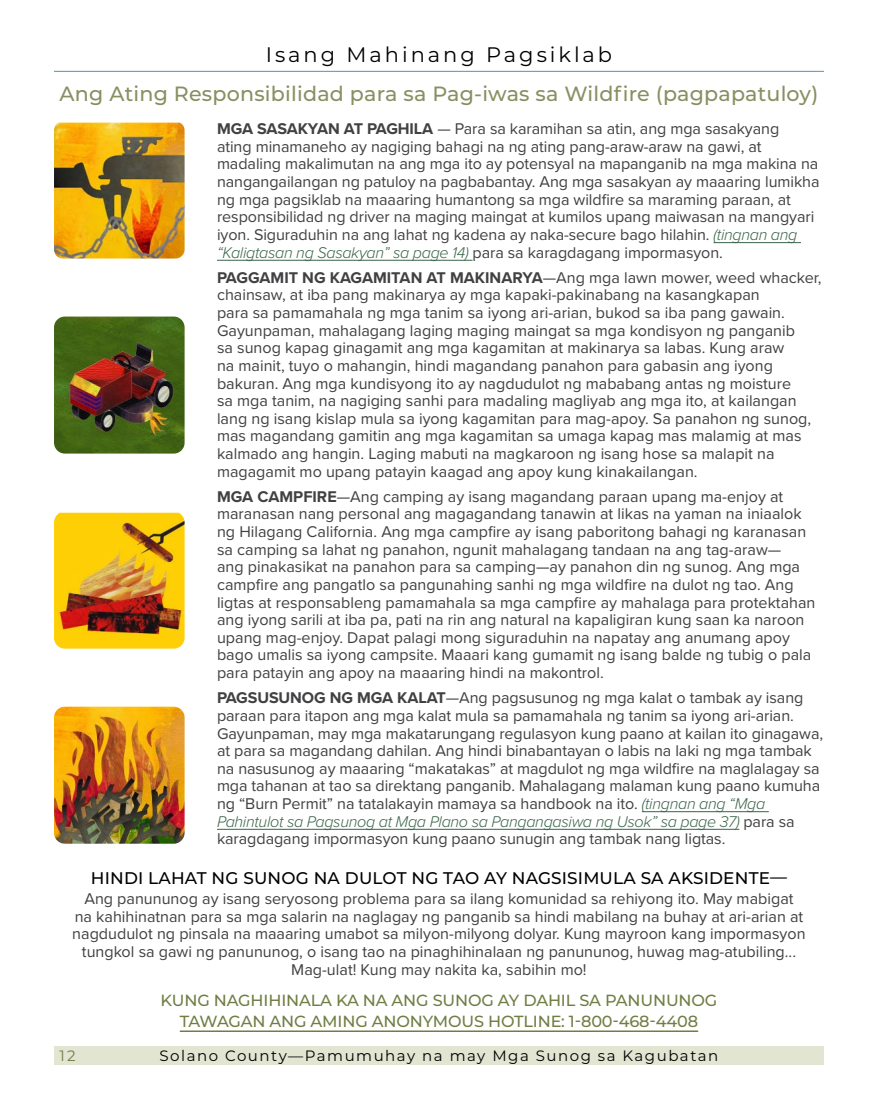
<style>
.page{position:relative;width:878px;height:1107px;background:#fff}
.page>*{position:absolute;margin:0;border:0;box-sizing:border-box;transform-origin:0 0}
.Mater_Headers__No_TOC{font:21px "Montserrat";letter-spacing:.14em;color:#000}
.Page_Header_no_TOC{font:500 20.7px "Montserrat";letter-spacing:.01em;color:#879061}
.Subhead_Dk_Gray{font:500 16.8px "Montserrat";letter-spacing:.01em;color:#000}
.body_basic_No_1st_line_indent{font:16.2px/17.7px "Proxima Nova";color:#414042}
.Subhead_Green{font:500 16.2px/21px "Montserrat";letter-spacing:-.01em;color:#707e44;text-align:center}
.t1{font:15px "Montserrat";letter-spacing:.1em;color:#000}
.t2{font:15px "Montserrat";color:#707e44}
.s1{font-weight:700}
.s2{font-weight:300;font-style:italic;color:#3a6449}
</style>
<div class="page">
<div style="left:54px;top:1046px;width:770px;height:19px;background:#e1e5d1"></div>
<hr style="left:54px;top:71px;width:770px;height:1px;background:#629fbc">
<hr style="left:713px;top:242px;width:88px;height:1px;background:#3a6449">
<hr style="left:217px;top:260px;width:255px;height:1px;background:#3a6449">
<hr style="left:642px;top:811px;width:126px;height:1px;background:#3a6449">
<hr style="left:217px;top:829px;width:522px;height:1px;background:#3a6449">
<hr style="left:180px;top:1030px;width:518px;height:2px;background:#707e44">
<img style="left:54px;top:317px;width:130px;height:137px">
<img style="left:54px;top:123px;width:130px;height:136px">
<img style="left:54px;top:513px;width:130px;height:136px">
<img style="left:54px;top:707px;width:130px;height:137px">
<p class="Mater_Headers__No_TOC" style="left:266px;top:40px;width:348px">Isang Mahinang Pagsiklab</p>
<p class="Page_Header_no_TOC" style="left:60px;top:79px;width:760px">Ang Ating Responsibilidad para sa Pag-iwas sa Wildfire (pagpapatuloy)</p>
<p class="body_basic_No_1st_line_indent" style="left:217px;top:119px;width:604px"><span class="s1">MGA SASAKYAN AT PAGHILA</span> — Para sa karamihan sa atin, ang mga sasakyang<br>ating minamaneho ay nagiging bahagi na ng ating pang-araw-araw na gawi, at madaling makalimutan na ang mga ito ay potensyal na mapanganib na mga makina na nangangailangan ng patuloy na pagbabantay. Ang mga sasakyan ay maaaring lumikha ng mga pagsiklab na maaaring humantong sa mga wildfire sa maraming paraan, at responsibilidad ng driver na maging maingat at kumilos upang maiwasan na mangyari iyon. Siguraduhin na ang lahat ng kadena ay naka-secure bago hilahin. <span class="s2">(tingnan ang “Kaligtasan ng Sasakyan” sa page 14)</span> para sa karagdagang impormasyon.</p>
<p class="body_basic_No_1st_line_indent" style="left:217px;top:268px;width:606px"><span class="s1">PAGGAMIT NG KAGAMITAN AT MAKINARYA</span>—Ang mga lawn mower, weed whacker, chainsaw, at iba pang makinarya ay mga kapaki-pakinabang na kasangkapan<br>para sa pamamahala ng mga tanim sa iyong ari-arian, bukod sa iba pang gawain.<br>Gayunpaman, mahalagang laging maging maingat sa mga kondisyon ng panganib<br>sa sunog kapag ginagamit ang mga kagamitan at makinarya sa labas. Kung araw<br>na mainit, tuyo o mahangin, hindi magandang panahon para gabasin ang iyong bakuran. Ang mga kundisyong ito ay nagdudulot ng mababang antas ng moisture<br>sa mga tanim, na nagiging sanhi para madaling magliyab ang mga ito, at kailangan lang ng isang kislap mula sa iyong kagamitan para mag-apoy. Sa panahon ng sunog, mas magandang gamitin ang mga kagamitan sa umaga kapag mas malamig at mas kalmado ang hangin. Laging mabuti na magkaroon ng isang hose sa malapit na magagamit mo upang patayin kaagad ang apoy kung kinakailangan.</p>
<p class="body_basic_No_1st_line_indent" style="left:217px;top:487px;width:600px"><span class="s1">MGA CAMPFIRE</span>—Ang camping ay isang magandang paraan upang ma-enjoy at maranasan nang personal ang magagandang tanawin at likas na yaman na iniaalok ng Hilagang California. Ang mga campfire ay isang paboritong bahagi ng karanasan sa camping sa lahat ng panahon, ngunit mahalagang tandaan na ang tag-araw—<br>ang pinakasikat na panahon para sa camping—ay panahon din ng sunog. Ang mga campfire ang pangatlo sa pangunahing sanhi ng mga wildfire na dulot ng tao. Ang ligtas at responsableng pamamahala sa mga campfire ay mahalaga para protektahan ang iyong sarili at iba pa, pati na rin ang natural na kapaligiran kung saan ka naroon upang mag-enjoy. Dapat palagi mong siguraduhin na napatay ang anumang apoy bago umalis sa iyong campsite. Maaari kang gumamit ng isang balde ng tubig o pala para patayin ang apoy na maaaring hindi na makontrol.</p>
<p class="body_basic_No_1st_line_indent" style="left:217px;top:688px;width:607px"><span class="s1">PAGSUSUNOG NG MGA KALAT</span>—Ang pagsusunog ng mga kalat o tambak ay isang paraan para itapon ang mga kalat mula sa pamamahala ng tanim sa iyong ari-arian.<br>Gayunpaman, may mga makatarungang regulasyon kung paano at kailan ito ginagawa, at para sa magandang dahilan. Ang hindi binabantayan o labis na laki ng mga tambak na nasusunog ay maaaring “makatakas” at magdulot ng mga wildfire na maglalagay sa mga tahanan at tao sa direktang panganib. Mahalagang malaman kung paano kumuha ng “Burn Permit” na tatalakayin mamaya sa handbook na ito. <span class="s2">(tingnan ang “Mga Pahintulot sa Pagsunog at Mga Plano sa Pangangasiwa ng Usok” sa page 37)</span> para sa karagdagang impormasyon kung paano sunugin ang tambak nang ligtas.</p>
<p class="Subhead_Dk_Gray" style="left:91px;top:866px;width:697px">HINDI LAHAT NG SUNOG NA DULOT NG TAO AY NAGSISIMULA SA AKSIDENTE—</p>
<p class="body_basic_No_1st_line_indent" style="left:72px;top:889px;width:734px;text-align:center">Ang panununog ay isang seryosong problema para sa ilang komunidad sa rehiyong ito. May mabigat<br>na kahihinatnan para sa mga salarin na naglagay ng panganib sa hindi mabilang na buhay at ari-arian at nagdudulot ng pinsala na maaaring umabot sa milyon-milyong dolyar. Kung mayroon kang impormasyon tungkol sa gawi ng panununog, o isang tao na pinaghihinalaan ng panununog, huwag mag-atubiling...<br>Mag-ulat! Kung may nakita ka, sabihin mo!</p>
<p class="Subhead_Green" style="left:161px;top:989px;width:558px">KUNG NAGHIHINALA KA NA ANG SUNOG AY DAHIL SA PANUNUNOG<br>TAWAGAN ANG AMING ANONYMOUS HOTLINE: 1-800-468-4408</p>
<p class="t2" style="left:59px;top:1045px;width:18px">12</p>
<p class="t1" style="left:159px;top:1045px;width:560px">Solano County—Pamumuhay na may Mga Sunog sa Kagubatan</p>
</div>
